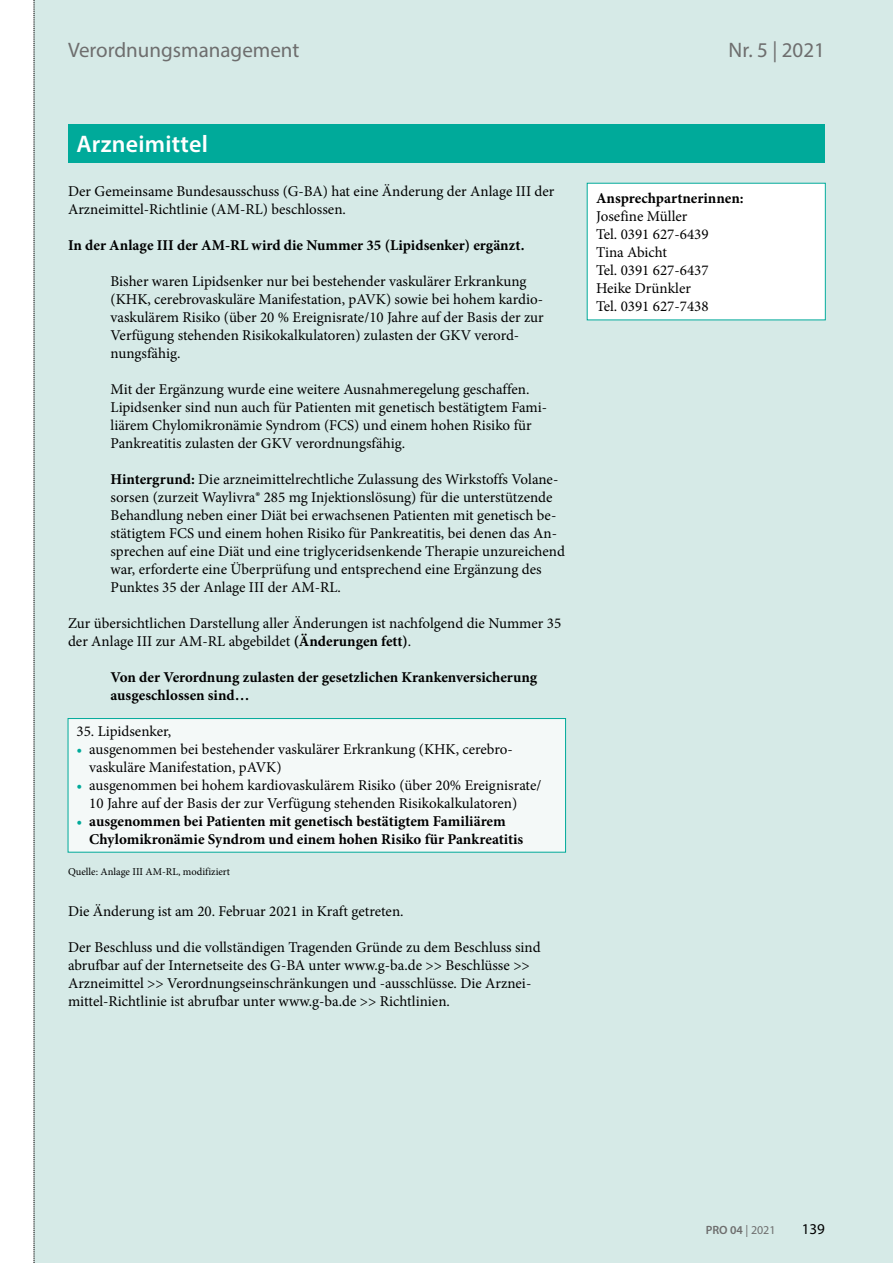
<style>
.page{position:relative;width:893px;height:1263px;background:#fff}
.page>*{position:absolute;margin:0;border:0;box-sizing:border-box;transform-origin:0 0}
.t1{font:600 24px "Myriad Pro";letter-spacing:.01em;color:#fff}
.t2{font:21px "Myriad Pro";color:#6e6e6e}
.t3{font:15px/18px "Minion Pro";color:#000}
.t4{font:700 15px/18px "Minion Pro";color:#000}
.t5{font:15px "Myriad Pro";color:#000}
.t6{font:600 12px "Myriad Pro";color:#6e6e6e}
.t7{font:10.5px "Minion Pro";color:#000}
.s1{font-weight:700}
.s2{color:#00aa9a}
.s3{font-weight:400;color:#00aa9a}
.s4{font-weight:400}
</style>
<div class="page">
<div style="left:34px;top:0;width:859px;height:1263px;background:#d6eae7"></div>
<svg style="left:34px;top:0;width:1px;height:1263px"></svg>
<div style="left:68px;top:124px;width:757px;height:38px;background:#00aa9a"></div>
<div style="left:68px;top:718px;width:498px;height:134px;background:#f4f9f8;border:1px solid #00aa9a"></div>
<div style="left:587px;top:183px;width:238px;height:137px;background:#fff"></div>
<h2 class="t2" style="left:68px;top:37px;width:233px">Verordnungsmanagement</h2>
<h2 class="t2" style="left:729px;top:37px;width:98px">Nr. 5 | 2021</h2>
<h1 class="t1" style="left:77px;top:129px;width:133px">Arzneimittel</h1>
<p class="t3" style="left:68px;top:182px;width:488px">Der Gemeinsame Bundesausschuss (G-BA) hat eine Änderung der Anlage III der<br>Arzneimittel-Richtlinie (AM-RL) beschlossen.</p>
<p class="t4" style="left:68px;top:236px;width:458px">In der Anlage III der AM-RL wird die Nummer 35 (Lipidsenker) ergänzt.</p>
<p class="t3" style="left:111px;top:272px;width:435px">Bisher waren Lipidsenker nur bei bestehender vaskulärer Erkrankung (KHK, cerebrovaskuläre Manifestation, pAVK) sowie bei hohem kardio&shy;vaskulärem Risiko (über 20 % Ereignisrate/10 Jahre auf der Basis der zur Verfügung stehenden Risikokalkulatoren) zulasten der GKV verord&shy;nungsfähig.</p>
<p class="t3" style="left:111px;top:380px;width:436px">Mit der Ergänzung wurde eine weitere Ausnahmeregelung geschaffen.<br>Lipidsenker sind nun auch für Patienten mit genetisch bestätigtem Fami&shy;liärem Chylomikronämie Syndrom (FCS) und einem hohen Risiko für Pankreatitis zulasten der GKV verordnungsfähig.</p>
<p class="t3" style="left:111px;top:470px;width:456px"><span class="s1">Hintergrund:</span> Die arzneimittelrechtliche Zulassung des Wirkstoffs Volane&shy;sorsen (zurzeit Waylivra® 285 mg Injektionslösung) für die unterstützende Behandlung neben einer Diät bei erwachsenen Patienten mit genetisch be&shy;stätigtem FCS und einem hohen Risiko für Pankreatitis, bei denen das An&shy;sprechen auf eine Diät und eine triglyceridsenkende Therapie unzureichend war, erforderte eine Überprüfung und entsprechend eine Ergänzung des Punktes 35 der Anlage III der AM-RL.</p>
<p class="t3" style="left:68px;top:614px;width:495px">Zur übersichtlichen Darstellung aller Änderungen ist nachfolgend die Nummer 35 der Anlage III zur AM-RL abgebildet <span class="s1">(Änderungen fett)</span>.</p>
<p class="t4" style="left:111px;top:668px;width:428px">Von der Verordnung zulasten der gesetzlichen Krankenversicherung ausgeschlossen sind…</p>
<p class="t3" style="left:77px;top:722px;width:96px">35. Lipidsenker,</p>
<p class="t3" style="left:89px;top:740px;width:423px;text-indent:-13px"><span class="s2">•</span> ausgenommen bei bestehender vaskulärer Erkrankung (KHK, cerebro&shy;vaskuläre Manifestation, pAVK)</p>
<p class="t3" style="left:89px;top:776px;width:454px;text-indent:-13px"><span class="s2">•</span> ausgenommen bei hohem kardiovaskulärem Risiko (über 20% Ereignisrate/<br>10 Jahre auf der Basis der zur Verfügung stehenden Risikokalkulatoren)</p>
<p class="t4" style="left:89px;top:812px;width:435px;text-indent:-13px"><span class="s3">•</span> ausgenommen bei Patienten mit genetisch bestätigtem Familiärem<br>Chylomikronämie Syndrom und einem hohen Risiko für Pankreatitis</p>
<p class="t7" style="left:68px;top:865px;width:164px">Quelle: Anlage III AM-RL, modifiziert</p>
<p class="t3" style="left:68px;top:902px;width:337px">Die Änderung ist am 20. Februar 2021 in Kraft getreten.</p>
<p class="t3" style="left:68px;top:938px;width:474px">Der Beschluss und die vollständigen Tragenden Gründe zu dem Beschluss sind abrufbar auf der Internetseite des G-BA unter www.g-ba.de &gt;&gt; Beschlüsse &gt;&gt; Arzneimittel &gt;&gt; Verordnungseinschränkungen und -ausschlüsse. Die Arznei&shy;mittel-Richtlinie ist abrufbar unter www.g-ba.de &gt;&gt; Richtlinien.</p>
<p class="t4" style="left:596px;top:189px;width:149px">Ansprechpartnerinnen:</p>
<p class="t3" style="left:596px;top:207px;width:114px">Josefine Müller<br>Tel. 0391 627-6439<br>Tina Abicht<br>Tel. 0391 627-6437<br>Heike Drünkler<br>Tel. 0391 627-7438</p>
<p class="t6" style="left:706px;top:1222px;width:71px">PRO 04 <span class="s4">| 2021</span></p>
<p class="t5" style="left:802px;top:1220px;width:25px">139</p>
</div>
